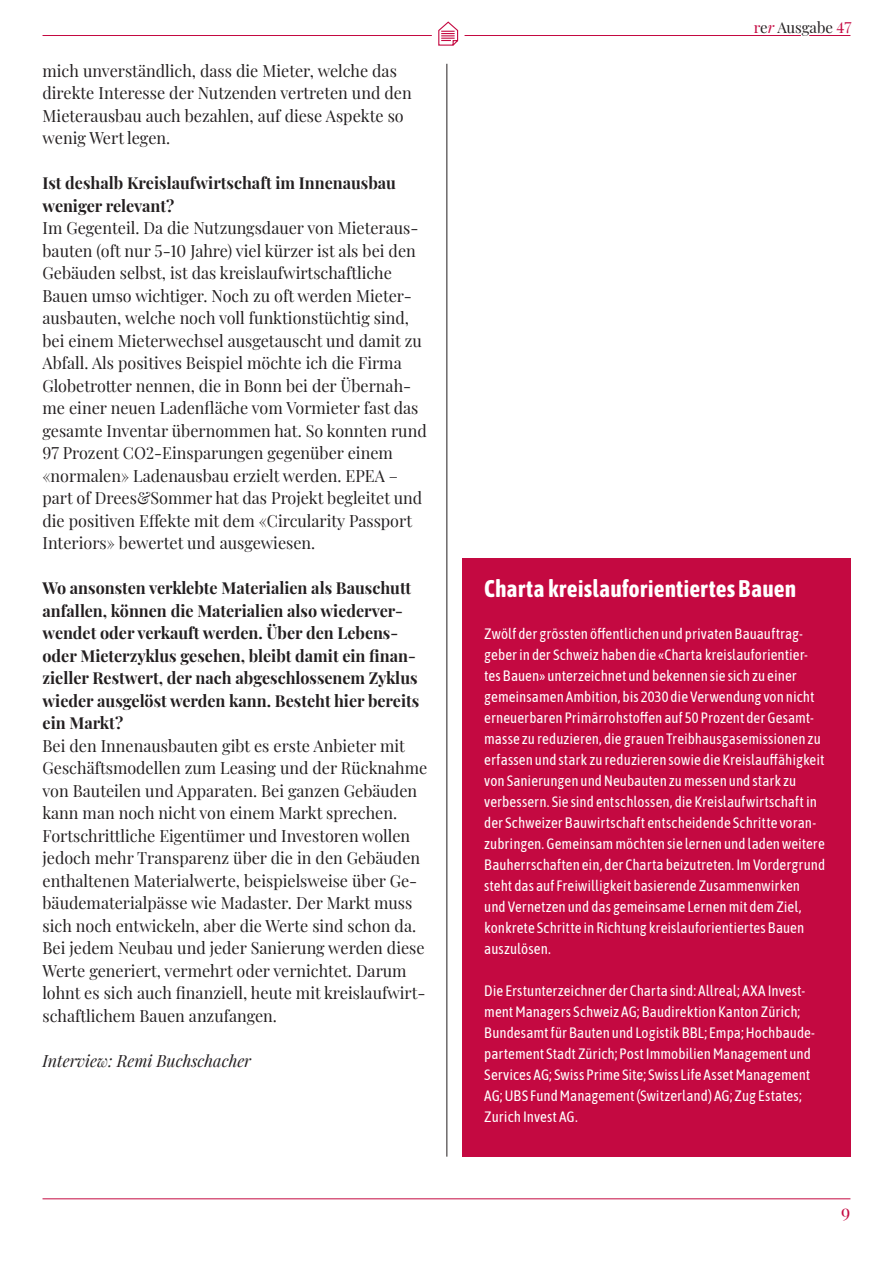
<style>
.page{position:relative;width:893px;height:1263px;background:#fff}
.page>*{position:absolute;margin:0;border:0;box-sizing:border-box;transform-origin:0 0}
.ohne_rasterbezug{font:700 24px "Asap Condensed";color:#fff}
.t1{font:18px "Playfair Display";color:#c40941}
.inhalt{font:16.5px/22.5px "Playfair Display";color:#231f20}
.inhalt-2{font:700 16.5px/22.5px "Playfair Display";color:#231f20}
.inhalt-3{font:italic 16.5px "Playfair Display";color:#231f20}
.ohne_rasterbezug-2{font:15px/21px "Asap Condensed";color:#fff}
.t2{font:15px "Playfair Display";letter-spacing:-.005em;color:#231f20}
.s1{color:#c40941}
.s2{font-style:italic;color:#c40941}
</style>
<div class="page">
<hr style="left:446px;top:64px;width:1px;height:1092px;background:#231f20">
<div style="left:462px;top:558px;width:389px;height:599px;background:#c40941"></div>
<hr style="left:43px;top:35px;width:758px;height:1px;background:#c40941">
<hr style="left:43px;top:1198px;width:807px;height:1px;background:#c40941">
<hr style="left:809px;top:35px;width:41px;height:1px;background:#c40941">
<svg style="left:432px;top:21px;width:33px;height:25px"></svg>
<p class="inhalt" style="left:43px;top:58px;width:371px">mich unverständlich, dass die Mieter, welche das direkte Interesse der Nutzenden vertreten und den Mieterausbau auch bezahlen, auf diese Aspekte so wenig Wert legen.</p>
<p class="inhalt-2" style="left:43px;top:170px;width:355px">Ist deshalb Kreislaufwirtschaft im Innenausbau weniger relevant?</p>
<p class="inhalt" style="left:43px;top:215px;width:386px">Im Gegenteil. Da die Nutzungsdauer von Mieteraus&shy;bauten (oft nur 5-10 Jahre) viel kürzer ist als bei den Gebäuden selbst, ist das kreislaufwirtschaftliche Bauen umso wichtiger. Noch zu oft werden Mieter&shy;ausbauten, welche noch voll funktionstüchtig sind, bei einem Mieterwechsel ausgetauscht und damit zu Abfall. Als positives Beispiel möchte ich die Firma Globetrotter nennen, die in Bonn bei der Übernah&shy;me einer neuen Ladenfläche vom Vormieter fast das gesamte Inventar übernommen hat. So konnten rund 97 Prozent CO2-Einsparungen gegenüber einem «normalen» Ladenausbau erzielt werden. EPEA – part of Drees&amp;Sommer hat das Projekt begleitet und die positiven Effekte mit dem «Circularity Passport Interiors» bewertet und ausgewiesen.</p>
<p class="inhalt-2" style="left:43px;top:575px;width:378px">Wo ansonsten verklebte Materialien als Bauschutt anfallen, können die Materialien also wiederver&shy;wendet oder verkauft werden. Über den Lebens&shy;oder Mieterzyklus gesehen, bleibt damit ein finan&shy;zieller Restwert, der nach abgeschlossenem Zyklus wieder ausgelöst werden kann. Besteht hier bereits ein Markt?</p>
<p class="inhalt" style="left:43px;top:733px;width:386px">Bei den Innenausbauten gibt es erste Anbieter mit Geschäftsmodellen zum Leasing und der Rücknahme von Bauteilen und Apparaten. Bei ganzen Gebäuden kann man noch nicht von einem Markt sprechen.<br>Fortschrittliche Eigentümer und Investoren wollen jedoch mehr Transparenz über die in den Gebäuden enthaltenen Materialwerte, beispielsweise über Ge&shy;bäudematerialpässe wie Madaster. Der Markt muss sich noch entwickeln, aber die Werte sind schon da.<br>Bei jedem Neubau und jeder Sanierung werden diese Werte generiert, vermehrt oder vernichtet. Darum lohnt es sich auch finanziell, heute mit kreislaufwirt&shy;schaftlichem Bauen anzufangen.</p>
<p class="inhalt-3" style="left:43px;top:1048px;width:210px">Interview: Remi Buchschacher</p>
<p class="t2" style="left:754px;top:16px;width:99px"><span class="s1">r</span>e<span class="s2">r</span> Ausgabe <span class="s1">47</span></p>
<p class="ohne_rasterbezug" style="left:484px;top:573px;width:313px">Charta kreislauforientiertes Bauen</p>
<p class="ohne_rasterbezug-2" style="left:484px;top:623px;width:343px">Zwölf der grössten öffentlichen und privaten Bauauftrag&shy;geber in der Schweiz haben die «Charta kreislauforientier&shy;tes Bauen» unterzeichnet und bekennen sie sich zu einer gemeinsamen Ambition, bis 2030 die Verwendung von nicht erneuerbaren Primärrohstoffen auf 50 Prozent der Gesamt&shy;masse zu reduzieren, die grauen Treibhausgasemissionen zu erfassen und stark zu reduzieren sowie die Kreislauffähigkeit von Sanierungen und Neubauten zu messen und stark zu verbessern. Sie sind entschlossen, die Kreislaufwirtschaft in der Schweizer Bauwirtschaft entscheidende Schritte voran&shy;zubringen. Gemeinsam möchten sie lernen und laden weitere Bauherrschaften ein, der Charta beizutreten. Im Vordergrund steht das auf Freiwilligkeit basierende Zusammenwirken und Vernetzen und das gemeinsame Lernen mit dem Ziel, konkrete Schritte in Richtung kreislauforientiertes Bauen auszulösen.</p>
<p class="ohne_rasterbezug-2" style="left:484px;top:980px;width:332px">Die Erstunterzeichner der Charta sind: Allreal; AXA Invest&shy;ment Managers Schweiz AG; Baudirektion Kanton Zürich; Bundesamt für Bauten und Logistik BBL; Empa; Hochbaude&shy;partement Stadt Zürich; Post Immobilien Management und Services AG; Swiss Prime Site; Swiss Life Asset Management AG; UBS Fund Management (Switzerland) AG; Zug Estates; Zurich Invest AG.</p>
<p class="t1" style="left:841px;top:1197px;width:11px">9</p>
</div>
